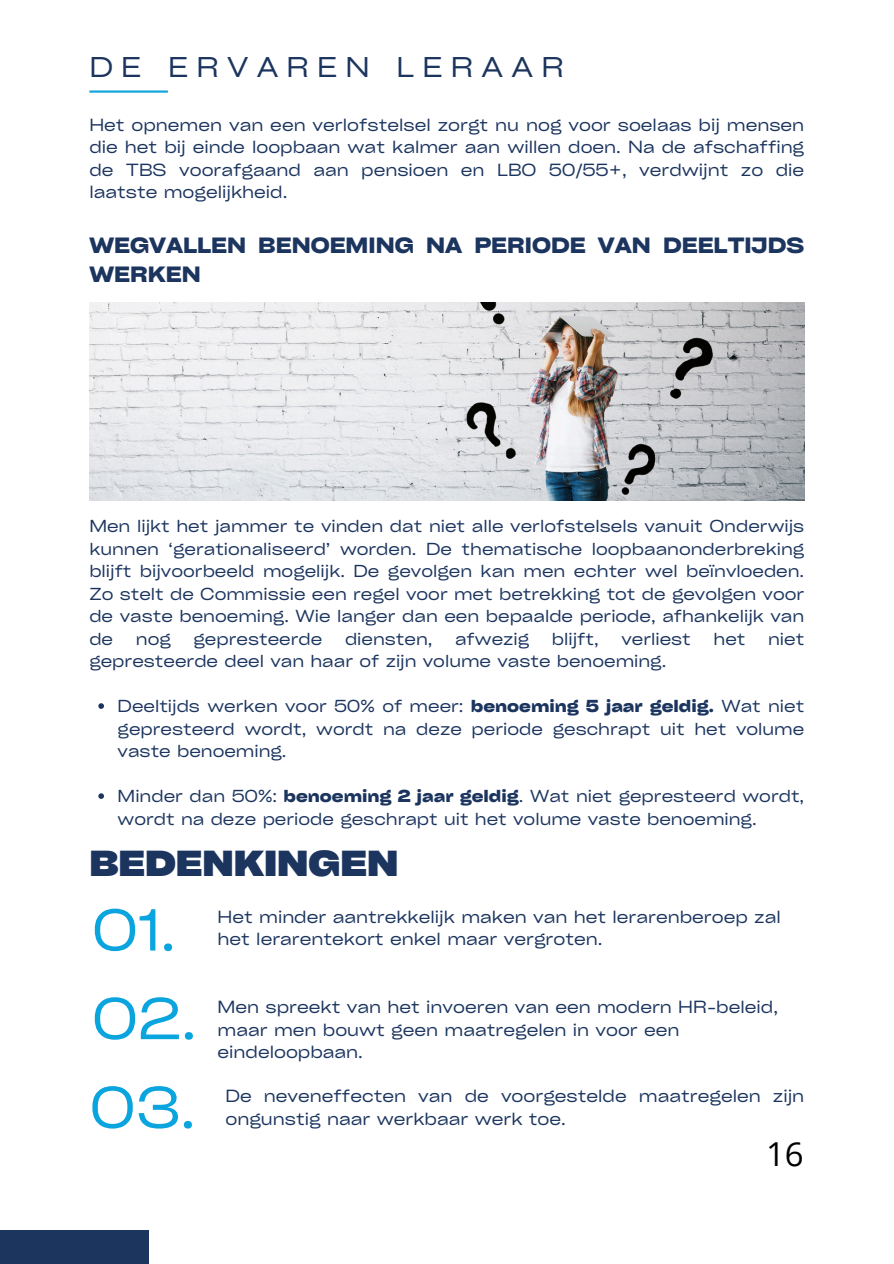
<style>
.page{position:relative;width:894px;height:1264px;background:#fff}
.page>*{position:absolute;margin:0;border:0;box-sizing:border-box;transform-origin:0 0}
.t1{font:expanded 56.55px "Cy Grotesk";color:#0aa4df}
.t2{font:800 expanded 34.65px "Cy Grotesk";color:#1c355f}
.t3{font:33px "Open Sans";color:#000}
.t4{font:expanded 27.3px "Cy Grotesk";letter-spacing:.3em;color:#1c355f}
.t5{font:700 expanded 21.15px/29.2px "Cy Grotesk";color:#1c355f}
.t6{font:expanded 16.8px/22.5px "Cy Grotesk";color:#1c355f}
.t7{font:expanded 16.65px/22.5px "Cy Grotesk";color:#1c355f;text-align:justify}
.s1{font-weight:700}
</style>
<div class="page">
<div style="left:0;top:1229px;width:149px;height:34px;background:#1c355f"></div>
<hr style="left:89px;top:90px;width:79px;height:3px;background:#16a6de">
<img style="left:89px;top:302px;width:715px;height:198px">
<svg style="left:98px;top:703px;width:6px;height:6px"></svg>
<svg style="left:98px;top:793px;width:6px;height:6px"></svg>
<h3 class="t4" style="left:89px;top:50px;width:476px">DE ERVAREN LERAAR</h3>
<p class="t6" style="left:89px;top:112px;width:716px;text-align:justify">Het opnemen van een verlofstelsel zorgt nu nog voor soelaas bij mensen die het bij einde loopbaan wat kalmer aan willen doen. Na de afschaffing de TBS voorafgaand aan pensioen en LBO 50/55+, verdwijnt zo die laatste mogelijkheid.</p>
<h4 class="t5" style="left:89px;top:230px;width:716px">WEGVALLEN BENOEMING NA PERIODE VAN DEELTIJDS<br>WERKEN</h4>
<p class="t7" style="left:89px;top:514px;width:716px">Men lijkt het jammer te vinden dat niet alle verlofstelsels vanuit Onderwijs kunnen ‘gerationaliseerd’ worden. De thematische loopbaanonderbreking blijft bijvoorbeeld mogelijk. De gevolgen kan men echter wel beïnvloeden.<br>Zo stelt de Commissie een regel voor met betrekking tot de gevolgen voor de vaste benoeming. Wie langer dan een bepaalde periode, afhankelijk van de</p>
<p class="t7" style="left:136px;top:626px;width:36px">nog</p>
<p class="t7" style="left:193px;top:626px;width:130px">gepresteerde</p>
<p class="t7" style="left:345px;top:626px;width:89px">diensten,</p>
<p class="t7" style="left:455px;top:626px;width:76px">afwezig</p>
<p class="t7" style="left:551px;top:626px;width:48px">blijft,</p>
<p class="t7" style="left:621px;top:626px;width:71px">verliest</p>
<p class="t7" style="left:713px;top:626px;width:33px">het</p>
<p class="t7" style="left:767px;top:626px;width:38px">niet</p>
<p class="t7" style="left:89px;top:649px;width:578px">gepresteerde deel van haar of zijn volume vaste benoeming.</p>
<p class="t7" style="left:118px;top:694px;width:688px">Deeltijds werken voor 50% of meer: <span class="s1">benoeming 5 jaar geldig.</span> Wat niet gepresteerd wordt, wordt na deze periode geschrapt uit het volume vaste benoeming.</p>
<p class="t7" style="left:118px;top:784px;width:688px">Minder dan 50%: <span class="s1">benoeming 2 jaar geldig</span>. Wat niet gepresteerd wordt, wordt na deze periode geschrapt uit het volume vaste benoeming.</p>
<h1 class="t2" style="left:89px;top:841px;width:310px">BEDENKINGEN</h1>
<p class="t1" style="left:92px;top:894px;width:86px">01.</p>
<h2 class="t6" style="left:217px;top:904px;width:564px">Het minder aantrekkelijk maken van het lerarenberoep zal het lerarentekort enkel maar vergroten.</h2>
<h1 class="t1" style="left:92px;top:982px;width:106px">02.</h1>
<p class="t1" style="left:89px;top:1071px;width:108px">03.</p>
<h1 class="t6" style="left:217px;top:995px;width:561px">Men spreekt van het invoeren van een modern HR-beleid, maar men bouwt geen maatregelen in voor een eindeloopbaan.</h1>
<p class="t6" style="left:225px;top:1084px;width:580px">De neveneffecten van de voorgestelde maatregelen zijn ongunstig naar werkbaar werk toe.</p>
<p class="t3" style="left:765px;top:1130px;width:39px">16</p>
</div>
